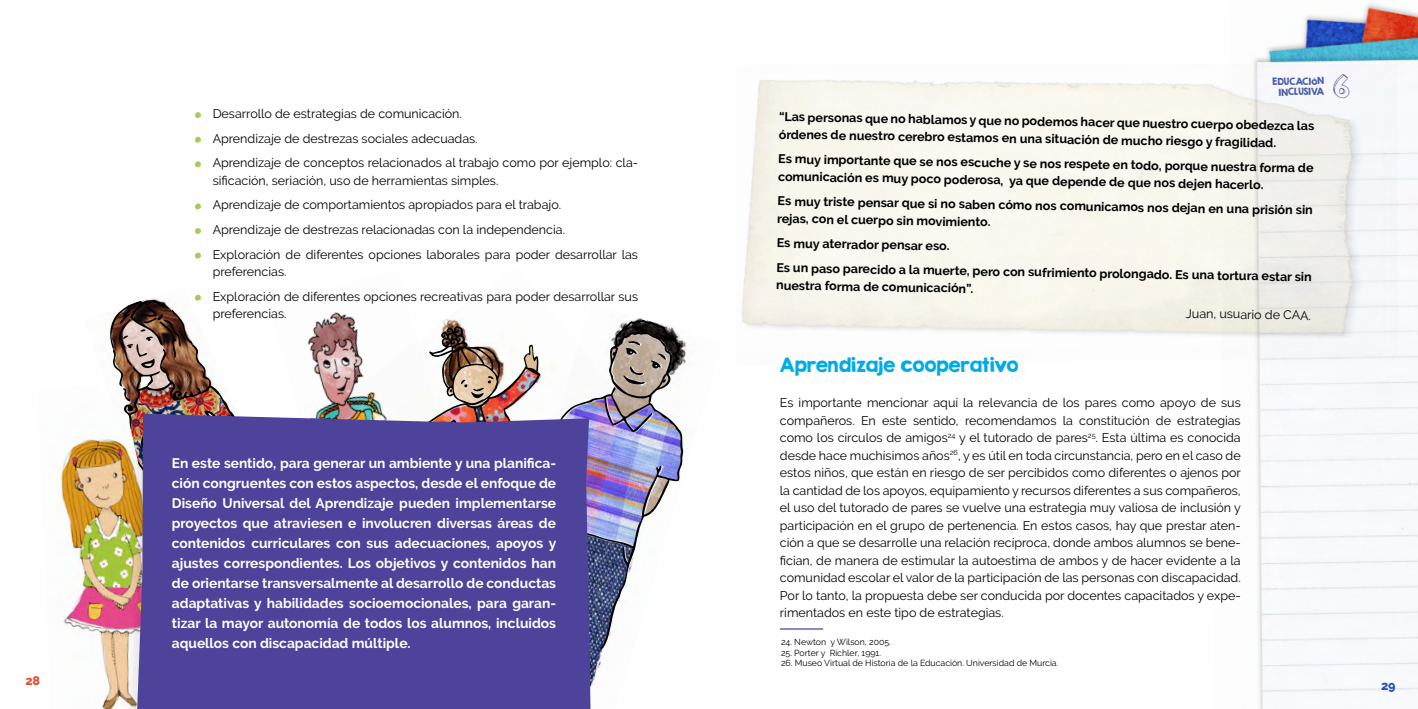
<style>
.page{position:relative;width:1418px;height:709px;background:#fff}
.page>*{position:absolute;margin:0;border:0;box-sizing:border-box;transform-origin:0 0}
.t1{font:32.5px "garden";color:#4e439b}
.t2{font:17.5px "KG Second Chances Solid";color:#00abe6}
.t3{font:700 13.75px/20px "Raleway";color:#fff;text-align:justify}
.t4{font:12.5px/17.5px "Raleway";color:#000}
.t5{font:700 12.5px/17.5px "Raleway";color:#000}
.t6{font:800 12.5px "Raleway";color:#e0502b}
.t7{font:800 12.5px "Raleway";color:#244cbd}
.t8{font:8.75px "Raleway";color:#000}
.t9{font:8.75px/10.5px "KG Second Chances Solid";color:#4b5eaa;text-align:right}
</style>
<div class="page">
<img style="left:1254px;top:4px;width:163px;height:705px">
<img style="left:441px;top:322px;width:27px;height:89px">
<img style="left:310px;top:312px;width:131px;height:99px">
<img style="left:468px;top:319px;width:215px;height:362px">
<img style="left:58px;top:438px;width:57px;height:271px">
<div style="left:115px;top:411px;width:480px;height:298px;background:#000;opacity:.08"></div>
<div style="left:137px;top:414px;width:453px;height:295px;background:#4e439b"></div>
<img style="left:741px;top:64px;width:656px;height:302px">
<svg style="left:195px;top:112px;width:6px;height:6px"></svg>
<svg style="left:195px;top:137px;width:6px;height:6px"></svg>
<svg style="left:195px;top:161px;width:6px;height:7px"></svg>
<svg style="left:195px;top:203px;width:6px;height:7px"></svg>
<svg style="left:195px;top:228px;width:6px;height:6px"></svg>
<svg style="left:195px;top:252px;width:6px;height:7px"></svg>
<img style="left:108px;top:294px;width:174px;height:361px">
<hr style="left:780px;top:628px;width:43px;height:1px;background:#4e439b">
<p class="t6" style="left:26px;top:673px;width:16px">28</p>
<p class="t4" style="left:213px;top:101px;width:427px;line-height:24.6px">Desarrollo de estrategias de comunicación.<br>Aprendizaje de destrezas sociales adecuadas.<br>Aprendizaje de conceptos relacionados al trabajo como por ejemplo: cla-</p>
<p class="t4" style="left:213px;top:168px;width:427px;line-height:24.6px">sificación, seriación, uso de herramientas simples.<br>Aprendizaje de comportamientos apropiados para el trabajo.<br>Aprendizaje de destrezas relacionadas con la independencia.<br>Exploración de diferentes opciones laborales para poder desarrollar las</p>
<p class="t4" style="left:213px;top:259px;width:427px;line-height:24.6px">preferencias.<br>Exploración de diferentes opciones recreativas para poder desarrollar sus</p>
<p class="t4" style="left:213px;top:305px;width:75px">preferencias.</p>
<p class="t3" style="left:172px;top:453px;width:386px">En este sentido, para generar un ambiente y una planifica&shy;ción congruentes con estos aspectos, desde el enfoque de Diseño Universal del Aprendizaje pueden implementarse proyectos que atraviesen e involucren diversas áreas de contenidos curriculares con sus adecuaciones, apoyos y ajustes correspondientes. Los objetivos y contenidos han de orientarse transversalmente al desarrollo de conductas adaptativas y habilidades socioemocionales, para garan&shy;tizar la mayor autonomía de todos los alumnos, incluidos aquellos con discapacidad múltiple.</p>
<p class="t9" style="left:1272px;top:76px;width:53px;rotate:-1deg">EDUCACIóN<br>INCLUSIVA</p>
<h1 class="t1" style="left:1333px;top:67px;width:18px">6</h1>
<p class="t5" style="left:779px;top:108px;width:537px;rotate:1deg">“Las personas que no hablamos y que no podemos hacer que nuestro cuerpo obedezca las órdenes de nuestro cerebro estamos en una situación de mucho riesgo y fragilidad.</p>
<p class="t5" style="left:778px;top:150px;width:537px;rotate:1deg">Es muy importante que se nos escuche y se nos respete en todo, porque nuestra forma de comunicación es muy poco poderosa, ya que depende de que nos dejen hacerlo.</p>
<p class="t5" style="left:777px;top:192px;width:537px;rotate:1deg">Es muy triste pensar que si no saben cómo nos comunicamos nos dejan en una prisión sin rejas, con el cuerpo sin movimiento.</p>
<p class="t5" style="left:777px;top:231px;width:537px;line-height:24.6px;rotate:1deg">Es muy aterrador pensar eso.<br>Es un paso parecido a la muerte, pero con sufrimiento prolongado. Es una tortura estar sin</p>
<p class="t5" style="left:776px;top:276px;width:199px;rotate:1deg">nuestra forma de comunicación”.</p>
<p class="t4" style="left:1186px;top:304px;width:127px;rotate:1deg">Juan, usuario de CAA.</p>
<h2 class="t2" style="left:780px;top:354px;width:240px">Aprendizaje cooperativo</h2>
<p class="t4" style="left:780px;top:394px;width:462px;text-align:justify">Es importante mencionar aquí la relevancia de los pares como apoyo de sus compañeros. En este sentido, recomendamos la constitución de estrategias como los círculos de amigos<sup>24</sup> y el tutorado de pares<sup>25</sup>. Esta última es conocida desde hace muchísimos años<sup>26</sup>, y es útil en toda circunstancia, pero en el caso de estos niños, que están en riesgo de ser percibidos como diferentes o ajenos por la cantidad de los apoyos, equipamiento y recursos diferentes a sus compañeros, el uso del tutorado de pares se vuelve una estrategia muy valiosa de inclusión y participación en el grupo de pertenencia. En estos casos, hay que prestar aten&shy;ción a que se desarrolle una relación recíproca, donde ambos alumnos se bene&shy;fician, de manera de estimular la autoestima de ambos y de hacer evidente a la comunidad escolar el valor de la participación de las personas con discapacidad.<br>Por lo tanto, la propuesta debe ser conducida por docentes capacitados y expe&shy;rimentados en este tipo de estrategias.</p>
<p class="t8" style="left:781px;top:637px;width:111px">24. Newton y Wilson, 2005.</p>
<p class="t8" style="left:781px;top:647px;width:101px">25. Porter y Richler, 1991.</p>
<p class="t8" style="left:781px;top:658px;width:279px">26. Museo Virtual de Historia de la Educación. Universidad de Murcia.</p>
<p class="t7" style="left:1380px;top:678px;width:16px">29</p>
</div>
